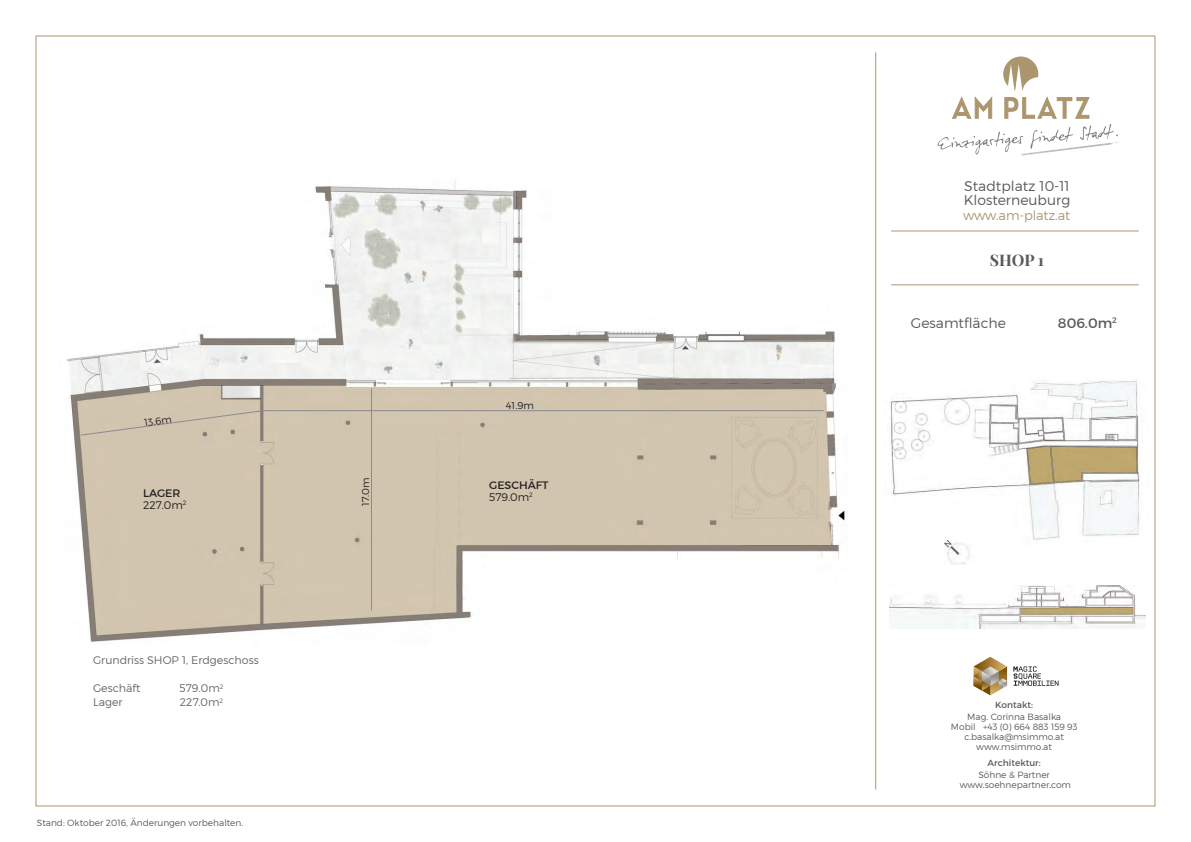
<style>
.page{position:relative;width:1191px;height:842px;background:#fff}
.page>*{position:absolute;margin:0;border:0;box-sizing:border-box;transform-origin:0 0}
.t1{font:700 16px "Playfair Display";color:#57595c}
.t2{font:300 14px/14px "Montserrat";color:#57595c}
.t3{font:14px "Montserrat";color:#57595c}
.t4{font:300 13px "Montserrat";letter-spacing:-.01em;color:#ac966e}
.t5{font:300 11px "Montserrat";color:#656568}
.t6{font:300 11px "Montserrat";color:#231f20}
.t7{font:11px "Montserrat";color:#231f20}
.t8{font:300 10px "Montserrat";color:#231f20}
.t9{font:300 9px/10px "Montserrat";color:#57595c;text-align:center}
.t10{font:9px "Montserrat";color:#57595c}
.s1{color:#656568}
.s2{color:#231f20}
</style>
<div class="page">
<hr style="left:891px;top:230px;width:247px;height:1px;background:#ac966e">
<hr style="left:875px;top:52px;width:1px;height:737px;background:#ac966e">
<svg style="left:1013px;top:666px;width:45px;height:20px"></svg>
<svg style="left:973px;top:657px;width:34px;height:38px"></svg>
<svg style="left:937px;top:57px;width:181px;height:98px"></svg>
<hr style="left:891px;top:284px;width:247px;height:1px;background:#ac966e">
<img style="left:889px;top:381px;width:251px;height:159px">
<img style="left:890px;top:585px;width:255px;height:43px">
<img style="left:944px;top:540px;width:26px;height:25px">
<img style="left:67px;top:180px;width:778px;height:462px">
<hr style="left:263px;top:410px;width:560px;height:1px;background:#8a8c8f">
<svg style="left:81px;top:410px;width:182px;height:25px"></svg>
<hr style="left:371px;top:388px;width:1px;height:222px;background:#8a8c8f">
<p class="t8" style="left:143px;top:417px;width:29px;rotate:-8deg">13.6m</p>
<p class="t8" style="left:506px;top:399px;width:29px">41.9m</p>
<p class="t8" style="left:359px;top:505px;width:30px;rotate:-90deg">17.0m</p>
<p class="t7" style="left:489px;top:478px;width:61px">GESCHÄFT</p>
<p class="t7" style="left:143px;top:486px;width:39px">LAGER</p>
<p class="t6" style="left:489px;top:490px;width:45px">579.0m<sup>2</sup></p>
<p class="t6" style="left:143px;top:498px;width:45px">227.0m<sup>2</sup></p>
<p class="t5" style="left:93px;top:654px;width:167px">Grundriss SHOP 1, Erdgeschoss</p>
<p class="t5" style="left:93px;top:682px;width:49px">Geschäft</p>
<p class="t5" style="left:180px;top:682px;width:45px">579.0m<sup>2</sup></p>
<p class="t5" style="left:93px;top:696px;width:31px">Lager</p>
<p class="t5" style="left:180px;top:696px;width:45px">227.0m<sup>2</sup></p>
<p class="t9" style="left:37px;top:817px;width:208px">Stand: Oktober 2016, Änderungen vorbehalten.</p>
<h2 class="t2" style="left:963px;top:178px;width:108px">Stadtplatz 10-11<br>Klosterneuburg</h2>
<h3 class="t4" style="left:963px;top:208px;width:109px">www.am-platz.at</h3>
<h1 class="t1" style="left:989px;top:250px;width:56px">SHOP 1</h1>
<h2 class="t2" style="left:910px;top:316px;width:97px">Gesamtfläche</h2>
<h2 class="t3" style="left:1058px;top:314px;width:61px">806.0m<sup>2</sup></h2>
<p class="t10" style="left:995px;top:700px;width:39px">Kontakt:</p>
<p class="t9" style="left:950px;top:712px;width:128px">Mag. Corinna Basalka<br>Mobil +43 (0) 664 883 159 93 c.basalka<span class="s1">@</span>msimmo.at www.msimmo.at</p>
<p class="t10" style="left:987px;top:757px;width:55px">Architektur:</p>
<p class="t9" style="left:959px;top:770px;width:113px">Söhne &amp; Partner www<span class="s2">.</span>soehnepartner<span class="s2">.</span>com</p>
</div>
